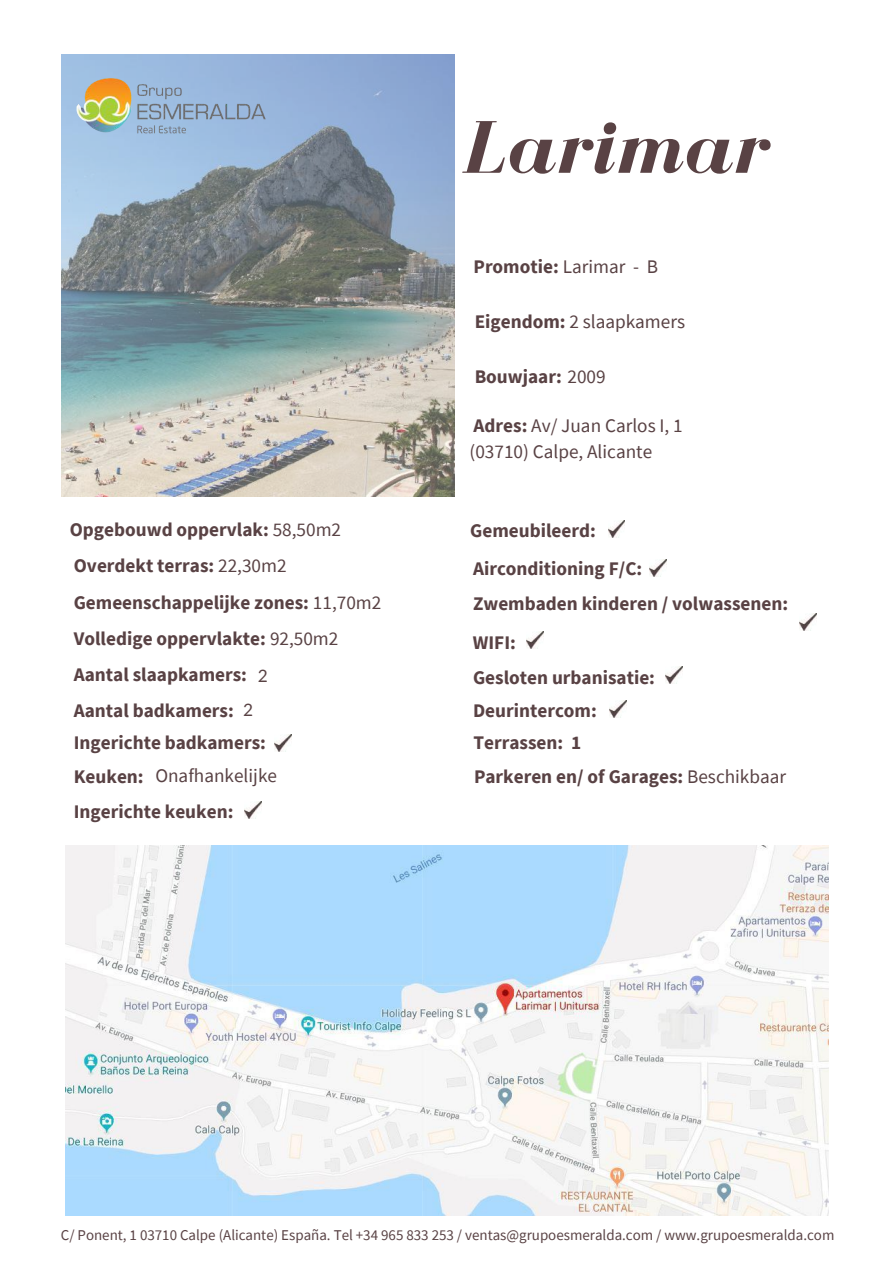
<style>
.page{position:relative;width:893px;height:1263px;background:#fff}
.page>*{position:absolute;margin:0;border:0;box-sizing:border-box;transform-origin:0 0}
.t1{font:italic 700 76.95px "Bodoni FLF";color:#594244}
.t2{font:700 19.2px/36.6px "Source Sans Pro";color:#594244}
.t3{font:19.2px/26px "Source Sans Pro";color:#594244}
.t4{font:17.1px "Lato";color:#594244}
.t5{font:15px "Source Sans Pro";color:#594244}
.s1{font-weight:400}
.s2{font-weight:700}
</style>
<div class="page">
<img style="left:62px;top:54px;width:393px;height:443px">
<img style="left:73px;top:72px;width:195px;height:65px">
<img style="left:275px;top:734px;width:17px;height:17px">
<img style="left:244px;top:802px;width:17px;height:17px">
<img style="left:650px;top:560px;width:17px;height:16px">
<img style="left:608px;top:520px;width:17px;height:17px">
<img style="left:799px;top:614px;width:17px;height:17px">
<img style="left:527px;top:632px;width:17px;height:17px">
<img style="left:665px;top:667px;width:17px;height:16px">
<img style="left:609px;top:700px;width:17px;height:17px">
<img style="left:65px;top:846px;width:764px;height:369px">
<h1 class="t1" style="left:463px;top:106px;width:305px">Larimar</h1>
<p class="t2" style="left:474px;top:247px;width:186px">Promotie: <span class="s1">Larimar - B</span></p>
<p class="t3" style="left:475px;top:308px;width:212px"><span class="s2">Eigendom:</span> 2 slaapkamers</p>
<p class="t2" style="left:475px;top:358px;width:133px">Bouwjaar: <span class="s1">2009</span></p>
<p class="t3" style="left:470px;top:413px;width:215px"><span class="s2">Adres:</span> Av/ Juan Carlos I, 1 (03710) Calpe, Alicante</p>
<p class="t2" style="left:70px;top:511px;width:313px">Opgebouwd oppervlak: <span class="s1">58,50m2<br></span>Overdekt terras: <span class="s1">22,30m2<br></span>Gemeenschappelijke zones: <span class="s1">11,70m2</span></p>
<p class="t2" style="left:470px;top:512px;width:127px">Gemeubileerd:</p>
<p class="t2" style="left:473px;top:551px;width:317px;line-height:35px">Airconditioning F/C:<br>Zwembaden kinderen / volwassenen:</p>
<p class="t2" style="left:74px;top:620px;width:266px">Volledige oppervlakte: <span class="s1">92,50m2</span></p>
<p class="t2" style="left:473px;top:623px;width:45px">WIFI:</p>
<p class="t2" style="left:74px;top:656px;width:175px;line-height:36px">Aantal slaapkamers:<br>Aantal badkamers:</p>
<p class="t4" style="left:258px;top:665px;width:11px">2</p>
<p class="t4" style="left:243px;top:699px;width:11px">2</p>
<p class="t2" style="left:473px;top:658px;width:184px">Gesloten urbanisatie:</p>
<p class="t2" style="left:473px;top:692px;width:125px">Deurintercom:</p>
<p class="t2" style="left:74px;top:724px;width:194px">Ingerichte badkamers:</p>
<p class="t3" style="left:74px;top:762px;width:205px"><span class="s2">Keuken:</span> Onafhankelijke</p>
<p class="t2" style="left:474px;top:725px;width:314px;line-height:33.8px">Terrassen: 1<br>Parkeren en/ of Garages: <span class="s1">Beschikbaar</span></p>
<p class="t2" style="left:74px;top:792px;width:161px">Ingerichte keuken:</p>
<p class="t5" style="left:61px;top:1225px;width:775px">C/ Ponent, 1 03710 Calpe (Alicante) España. Tel +34 965 833 253 / ventas@grupoesmeralda.com / www.grupoesmeralda.com</p>
</div>
